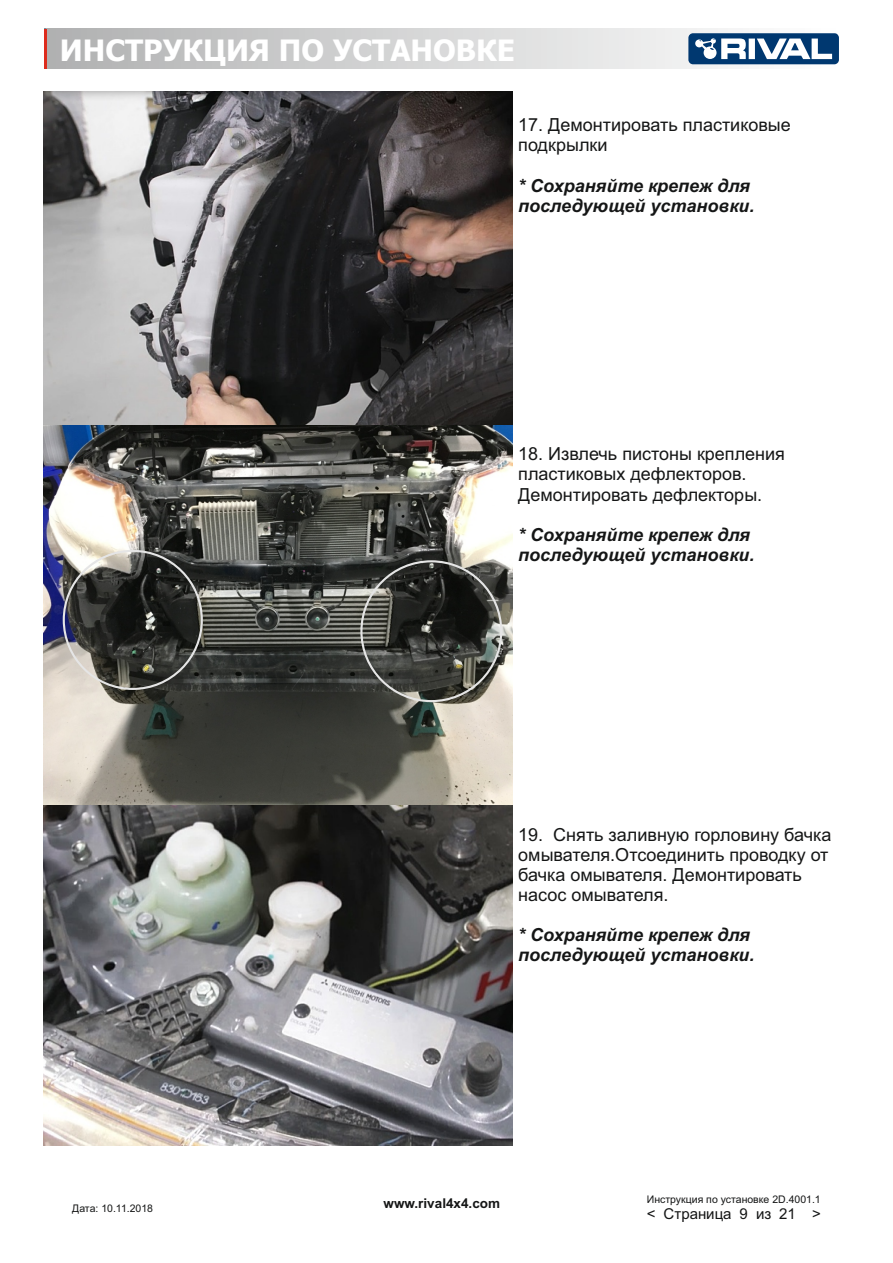
<style>
.page{position:relative;width:893px;height:1263px;background:#fff}
.page>*{position:absolute;margin:0;border:0;box-sizing:border-box;transform-origin:0 0}
.t1{font:700 32.85px "Arial";color:#fff}
.t2{font:700 29.55px "Tahoma";color:#fff}
.t3{font:18px/20.1px "Arial";color:#151616}
.t4{font:italic 700 18px/20.1px "Arial";color:#151616}
.t5{font:15px "Arial";color:#151616}
.t6{font:700 13.5px "Arial";color:#151616}
.t7{font:10.5px "Arial";color:#151616}
</style>
<div class="page">
<svg style="left:46px;top:29px;width:584px;height:40px;background:#cdcdce"></svg>
<hr style="left:44px;top:29px;width:2px;height:40px;background:#dd2b1c">
<svg style="left:630px;top:29px;width:209px;height:40px"></svg>
<img style="left:44px;top:92px;width:468px;height:1054px">
<h1 class="t1" style="left:69px;top:37px;width:416px">Инструкция по установке</h1>
<h2 class="t2" style="left:60px;top:38px;width:457px">ИНСТРУКЦИЯ ПО УСТАНОВКЕ</h2>
<p class="t3" style="left:518px;top:117px;width:274px">17. Демонтировать пластиковые подкрылки</p>
<p class="t4" style="left:518px;top:177px;width:238px">* Сохраняйте крепеж для последующей установки.</p>
<p class="t3" style="left:518px;top:446px;width:268px">18. Извлечь пистоны крепления пластиковых дефлекторов.</p>
<p class="t3" style="left:518px;top:486px;width:245px">Демонтировать дефлекторы.</p>
<p class="t4" style="left:518px;top:526px;width:238px">* Сохраняйте крепеж для последующей установки.</p>
<p class="t7" style="left:72px;top:1204px;width:82px">Дата: 10.11.2018</p>
<p class="t3" style="left:518px;top:826px;width:315px">19. Снять заливную горловину бачка омывателя.Отсоединить проводку от бачка омывателя. Демонтировать насос омывателя.</p>
<p class="t4" style="left:518px;top:926px;width:238px">* Сохраняйте крепеж для последующей установки.</p>
<p class="t6" style="left:384px;top:1198px;width:118px">www.rival4x4.com</p>
<p class="t7" style="left:647px;top:1195px;width:175px">Инструкция по установке 2D.4001.1</p>
<p class="t5" style="left:647px;top:1208px;width:175px">&lt; Страница 9 из 21 &gt;</p>
</div>
